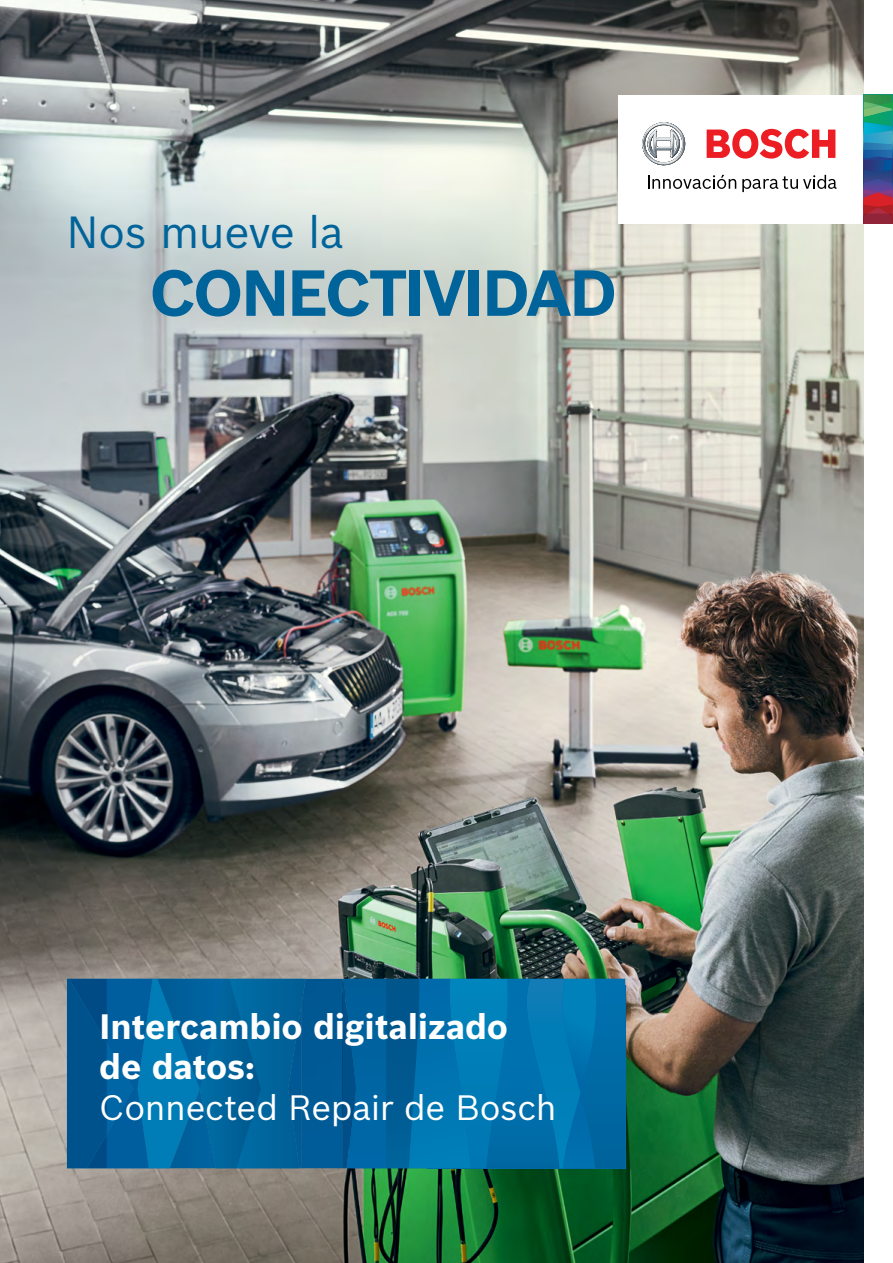
<style>
.page{position:relative;width:893px;height:1263px;background:#fff}
.page>*{position:absolute;margin:0;border:0;box-sizing:border-box;transform-origin:0 0}
.t1{font:700 63.6px "Bosch Sans";letter-spacing:-.035em;color:#00639a}
.t2{font:43.95px "Bosch Sans";letter-spacing:-.015em;color:#00639a}
.t3{font:700 34.5px/40.5px "Bosch Sans";letter-spacing:-.005em;color:#fff}
.t4{font:34.5px "Bosch Sans";letter-spacing:-.01em;color:#fff}
</style>
<div class="page">
<img style="left:0;top:0;width:864px;height:1263px">
<div style="left:305px;top:979px;width:38px;height:189px;background:#005a95"></div>
<svg style="left:67px;top:979px;width:238px;height:189px;background:#00639d"></svg>
<svg style="left:343px;top:979px;width:282px;height:189px;background:#006ea9"></svg>
<div style="left:619px;top:95px;width:273px;height:129px;background:#fff"></div>
<svg style="left:864px;top:95px;width:29px;height:129px;background:#4d657a"></svg>
<svg style="left:642px;top:122px;width:43px;height:43px"></svg>
<svg style="left:707px;top:129px;width:128px;height:30px"></svg>
<svg style="left:648px;top:175px;width:88px;height:14px"></svg>
<svg style="left:742px;top:175px;width:94px;height:17px"></svg>
<p class="t2" style="left:67px;top:204px;width:278px">Nos mueve la</p>
<h1 class="t1" style="left:149px;top:253px;width:469px">CONECTIVIDAD</h1>
<p class="t3" style="left:99px;top:1006px;width:410px">Intercambio digitalizado de datos:</p>
<p class="t4" style="left:99px;top:1085px;width:459px">Connected Repair de Bosch</p>
</div>
